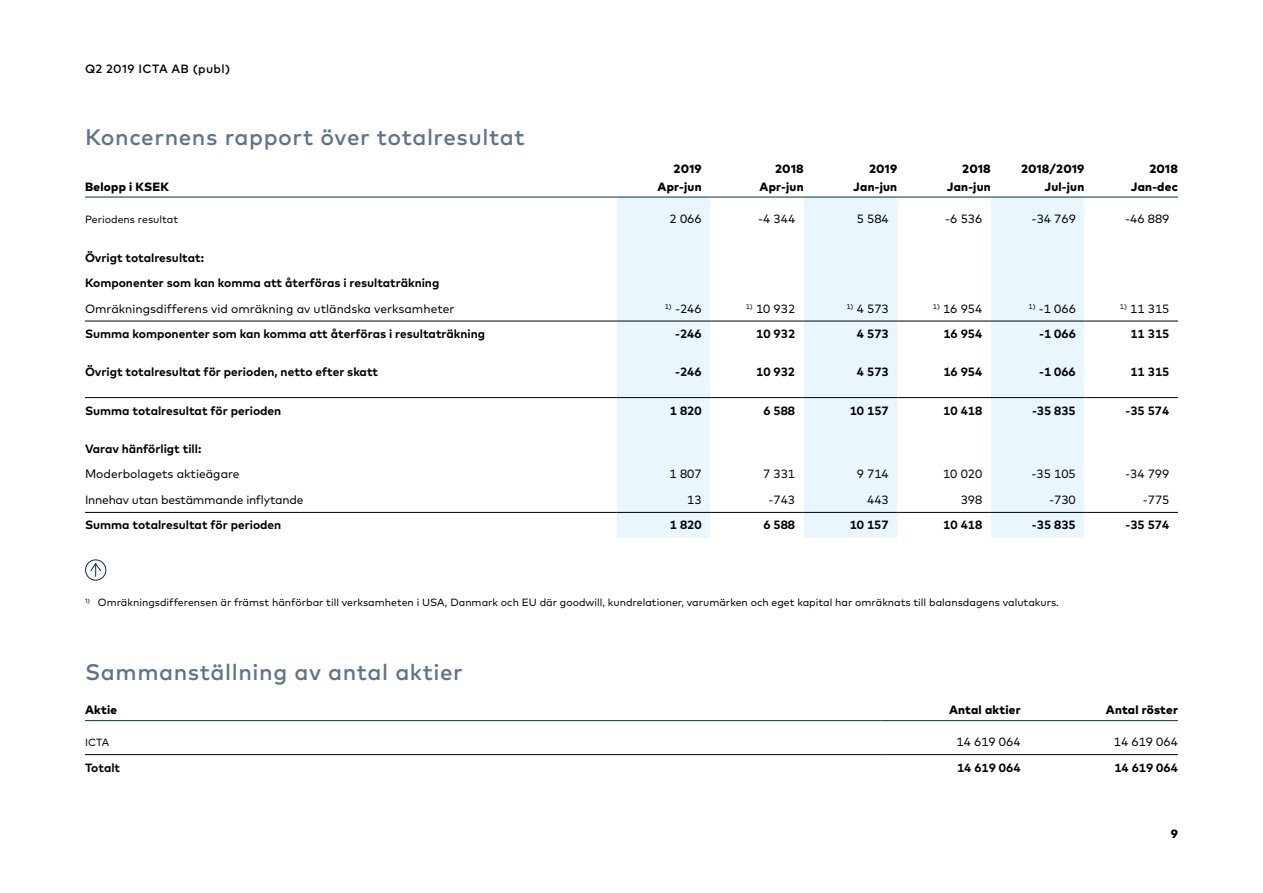
<style>
.page{position:relative;width:1263px;height:893px;background:#fff}
.page>*{position:absolute;margin:0;border:0;box-sizing:border-box;transform-origin:0 0}
.t1{font:500 22.5px "Mark Pro";letter-spacing:.025em;color:#5e7489}
.t2{font:700 12px/25.5px "Mark Pro";color:#000}
.t3{font:12px "Mark Pro";color:#000}
.t4{font:800 12px/17.7px "Mark Pro";letter-spacing:.02em;color:#000;text-align:right}
.t5{font:12px "Mark Pro";letter-spacing:-.02em;color:#000}
.t6{font:500 12px "Mark Pro";letter-spacing:.03em;color:#000}
.t7{font:10.5px "Mark Pro";color:#000}
</style>
<div class="page">
<svg style="left:617px;top:198px;width:467px;height:340px;fill:#eaf6fe"></svg>
<hr style="left:85px;top:397px;width:532px;height:1px;background:#000">
<hr style="left:617px;top:397px;width:93px;height:1px;background:#000">
<hr style="left:710px;top:397px;width:94px;height:1px;background:#000">
<hr style="left:804px;top:397px;width:93px;height:1px;background:#000">
<hr style="left:897px;top:397px;width:94px;height:1px;background:#000">
<hr style="left:991px;top:397px;width:93px;height:1px;background:#000">
<hr style="left:1084px;top:397px;width:94px;height:1px;background:#000">
<hr style="left:617px;top:197px;width:93px;height:1px;background:#00354b">
<hr style="left:710px;top:197px;width:94px;height:1px;background:#00354b">
<hr style="left:85px;top:321px;width:532px;height:1px;background:#000">
<hr style="left:617px;top:321px;width:93px;height:1px;background:#000">
<hr style="left:710px;top:321px;width:94px;height:1px;background:#000">
<hr style="left:804px;top:321px;width:93px;height:1px;background:#000">
<hr style="left:897px;top:321px;width:94px;height:1px;background:#000">
<hr style="left:991px;top:321px;width:93px;height:1px;background:#000">
<hr style="left:1084px;top:321px;width:94px;height:1px;background:#000">
<hr style="left:85px;top:512px;width:532px;height:1px;background:#000">
<hr style="left:617px;top:512px;width:93px;height:1px;background:#000">
<hr style="left:710px;top:512px;width:94px;height:1px;background:#000">
<hr style="left:804px;top:512px;width:93px;height:1px;background:#000">
<hr style="left:897px;top:512px;width:94px;height:1px;background:#000">
<hr style="left:991px;top:512px;width:93px;height:1px;background:#000">
<hr style="left:1084px;top:512px;width:94px;height:1px;background:#000">
<hr style="left:85px;top:197px;width:532px;height:1px;background:#00354b">
<hr style="left:804px;top:197px;width:93px;height:1px;background:#00354b">
<hr style="left:897px;top:197px;width:94px;height:1px;background:#00354b">
<hr style="left:991px;top:197px;width:93px;height:1px;background:#00354b">
<hr style="left:1084px;top:197px;width:94px;height:1px;background:#00354b">
<hr style="left:85px;top:754px;width:795px;height:1px;background:#000">
<hr style="left:880px;top:754px;width:149px;height:1px;background:#000">
<hr style="left:1029px;top:754px;width:149px;height:1px;background:#000">
<hr style="left:85px;top:720px;width:795px;height:1px;background:#00354b">
<hr style="left:880px;top:720px;width:149px;height:1px;background:#00354b">
<hr style="left:1029px;top:720px;width:149px;height:1px;background:#00354b">
<div style="left:85px;top:559px;width:21px;height:22px;border:1px solid #00354b;border-radius:50%"></div>
<svg style="left:89px;top:562px;width:13px;height:14px"></svg>
<p class="t6" style="left:85px;top:60px;width:147px">Q2 2019 ICTA AB (publ)</p>
<h1 class="t1" style="left:85px;top:120px;width:441px">Koncernens rapport över totalresultat</h1>
<p class="t4" style="left:85px;top:177px;width:85px">Belopp i KSEK</p>
<p class="t4" style="left:657px;top:159px;width:46px">2019<br>Apr-jun</p>
<p class="t4" style="left:759px;top:159px;width:46px">2018<br>Apr-jun</p>
<p class="t4" style="left:853px;top:159px;width:45px">2019<br>Jan-jun</p>
<p class="t4" style="left:947px;top:159px;width:45px">2018<br>Jan-jun</p>
<p class="t4" style="left:1021px;top:159px;width:65px">2018/2019<br>Jul-jun</p>
<p class="t4" style="left:1131px;top:159px;width:49px">2018<br>Jan-dec</p>
<p class="t7" style="left:85px;top:211px;width:95px">Periodens resultat</p>
<p class="t3" style="left:670px;top:209px;width:34px">2 066</p>
<p class="t3" style="left:758px;top:209px;width:39px">-4 344</p>
<p class="t3" style="left:857px;top:209px;width:34px">5 584</p>
<p class="t3" style="left:945px;top:209px;width:39px">-6 536</p>
<p class="t3" style="left:1031px;top:209px;width:46px">-34 769</p>
<p class="t3" style="left:1125px;top:209px;width:46px">-46 889</p>
<p class="t2" style="left:85px;top:243px;width:356px">Övrigt totalresultat:<br>Komponenter som kan komma att återföras i resultaträkning</p>
<p class="t3" style="left:85px;top:299px;width:371px">Omräkningsdifferens vid omräkning av utländska verksamheter</p>
<p class="t3" style="left:665px;top:299px;width:38px"><sup>1)</sup> -246</p>
<p class="t3" style="left:746px;top:299px;width:51px"><sup>1)</sup> 10 932</p>
<p class="t3" style="left:846px;top:299px;width:44px"><sup>1)</sup> 4 573</p>
<p class="t3" style="left:933px;top:299px;width:51px"><sup>1)</sup> 16 954</p>
<p class="t3" style="left:1028px;top:299px;width:49px"><sup>1)</sup> -1 066</p>
<p class="t3" style="left:1120px;top:299px;width:51px"><sup>1)</sup> 11 315</p>
<p class="t2" style="left:85px;top:320px;width:401px">Summa komponenter som kan komma att återföras i resultaträkning</p>
<p class="t2" style="left:675px;top:320px;width:28px">-246</p>
<p class="t2" style="left:756px;top:320px;width:40px">10 932</p>
<p class="t2" style="left:857px;top:320px;width:33px">4 573</p>
<p class="t2" style="left:943px;top:320px;width:40px">16 954</p>
<p class="t2" style="left:1039px;top:320px;width:38px">-1 066</p>
<p class="t2" style="left:1130px;top:320px;width:40px">11 315</p>
<p class="t2" style="left:85px;top:358px;width:294px">Övrigt totalresultat för perioden, netto efter skatt</p>
<p class="t2" style="left:675px;top:358px;width:28px">-246</p>
<p class="t2" style="left:756px;top:358px;width:40px">10 932</p>
<p class="t2" style="left:857px;top:358px;width:33px">4 573</p>
<p class="t2" style="left:943px;top:358px;width:40px">16 954</p>
<p class="t2" style="left:1039px;top:358px;width:38px">-1 066</p>
<p class="t2" style="left:1130px;top:358px;width:40px">11 315</p>
<p class="t2" style="left:85px;top:397px;width:198px">Summa totalresultat för perioden</p>
<p class="t2" style="left:670px;top:397px;width:33px">1 820</p>
<p class="t2" style="left:763px;top:397px;width:33px">6 588</p>
<p class="t2" style="left:850px;top:397px;width:40px">10 157</p>
<p class="t2" style="left:943px;top:397px;width:40px">10 418</p>
<p class="t2" style="left:1032px;top:397px;width:45px">-35 835</p>
<p class="t2" style="left:1125px;top:397px;width:45px">-35 574</p>
<p class="t2" style="left:85px;top:435px;width:118px">Varav hänförligt till:</p>
<p class="t3" style="left:85px;top:465px;width:156px">Moderbolagets aktieägare</p>
<p class="t3" style="left:670px;top:465px;width:34px">1 807</p>
<p class="t3" style="left:763px;top:465px;width:34px">7 331</p>
<p class="t3" style="left:857px;top:465px;width:34px">9 714</p>
<p class="t3" style="left:943px;top:465px;width:41px">10 020</p>
<p class="t3" style="left:1031px;top:465px;width:46px">-35 105</p>
<p class="t3" style="left:1125px;top:465px;width:46px">-34 799</p>
<p class="t5" style="left:85px;top:491px;width:220px">Innehav utan bestämmande inflytande</p>
<p class="t3" style="left:687px;top:491px;width:16px">13</p>
<p class="t3" style="left:768px;top:491px;width:28px">-743</p>
<p class="t3" style="left:867px;top:491px;width:23px">443</p>
<p class="t3" style="left:961px;top:491px;width:23px">398</p>
<p class="t3" style="left:1049px;top:491px;width:28px">-730</p>
<p class="t3" style="left:1143px;top:491px;width:28px">-775</p>
<p class="t2" style="left:85px;top:511px;width:198px">Summa totalresultat för perioden</p>
<p class="t2" style="left:670px;top:511px;width:33px">1 820</p>
<p class="t2" style="left:763px;top:511px;width:33px">6 588</p>
<p class="t2" style="left:850px;top:511px;width:40px">10 157</p>
<p class="t2" style="left:943px;top:511px;width:40px">10 418</p>
<p class="t2" style="left:1032px;top:511px;width:45px">-35 835</p>
<p class="t2" style="left:1125px;top:511px;width:45px">-35 574</p>
<p class="t7" style="left:85px;top:595px;width:975px"><sup>1)</sup> Omräkningsdifferensen är främst hänförbar till verksamheten i USA, Danmark och EU där goodwill, kundrelationer, varumärken och eget kapital har omräknats till balansdagens valutakurs.</p>
<h1 class="t1" style="left:85px;top:655px;width:379px">Sammanställning av antal aktier</h1>
<p class="t4" style="left:85px;top:700px;width:34px">Aktie</p>
<p class="t4" style="left:949px;top:700px;width:73px">Antal aktier</p>
<p class="t4" style="left:1106px;top:700px;width:74px">Antal röster</p>
<p class="t7" style="left:85px;top:734px;width:26px">ICTA</p>
<p class="t3" style="left:956px;top:733px;width:66px">14 619 064</p>
<p class="t3" style="left:1114px;top:733px;width:66px">14 619 064</p>
<p class="t2" style="left:85px;top:754px;width:37px">Totalt</p>
<p class="t2" style="left:957px;top:754px;width:65px">14 619 064</p>
<p class="t2" style="left:1114px;top:754px;width:65px">14 619 064</p>
<p class="t4" style="left:1171px;top:824px;width:9px">9</p>
</div>
